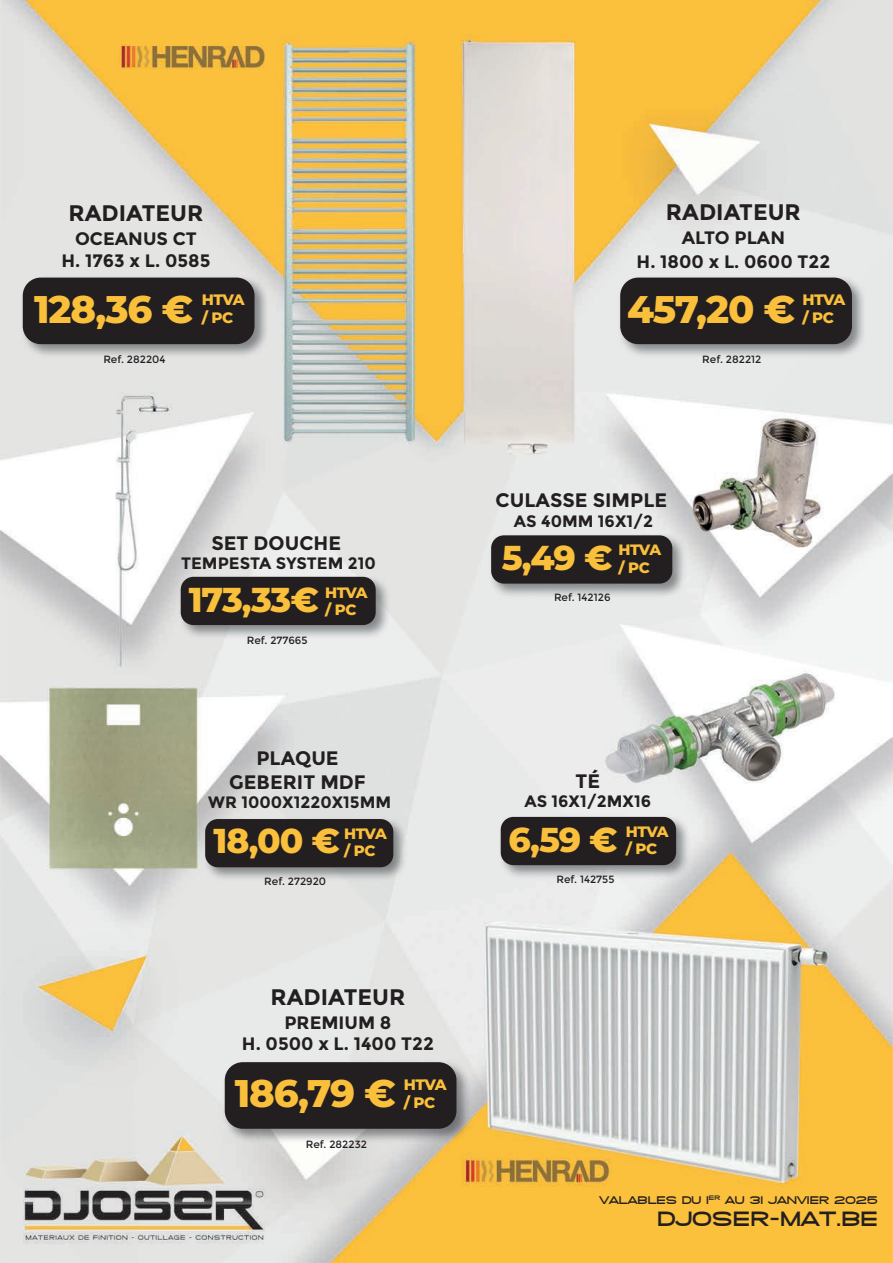
<style>
.page{position:relative;width:893px;height:1263px;background:#fff}
.page>*{position:absolute;margin:0;border:0;box-sizing:border-box;transform-origin:0 0}
.t1{font:800 38.55px "Montserrat";letter-spacing:-.03em;color:#fbc03b}
.t2{font:800 34.5px "Montserrat";letter-spacing:-.03em;color:#fbc03b}
.t3{font:700 22.5px "Montserrat";color:#231f20}
.t4{font:800 21px "SF Grandezza";color:#231f20}
.t5{font:700 19.5px/24px "Montserrat";color:#231f20;text-align:center}
.t6{font:700 18px/21.6px "Montserrat";color:#231f20;text-align:center}
.t7{font:700 16.5px "Montserrat";color:#231f20}
.t8{font:800 15.15px/17.5px "Montserrat";letter-spacing:-.04em;color:#fbc03b}
.t9{font:800 15px/17.5px "Montserrat";letter-spacing:-.04em;color:#fbc03b}
.t10{font:800 11.25px "SF Grandezza";color:#231f20}
.t11{font:10.5px "Montserrat";color:#231f20}
</style>
<div class="page">
<img style="left:0;top:0;width:893px;height:1263px">
<img style="left:20px;top:275px;width:249px;height:83px">
<div style="left:23px;top:278px;width:231px;height:66px;background:#231f20;border-radius:18px"></div>
<img style="left:618px;top:275px;width:248px;height:83px">
<div style="left:620px;top:278px;width:232px;height:66px;background:#231f20;border-radius:18px"></div>
<img style="left:489px;top:533px;width:198px;height:65px">
<div style="left:491px;top:535px;width:181px;height:49px;background:#231f20;border-radius:13px"></div>
<img style="left:222px;top:1060px;width:249px;height:83px">
<div style="left:225px;top:1062px;width:231px;height:67px;background:#231f20;border-radius:18px"></div>
<img style="left:203px;top:817px;width:205px;height:65px">
<div style="left:205px;top:819px;width:188px;height:48px;background:#231f20;border-radius:13px"></div>
<img style="left:498px;top:815px;width:192px;height:64px">
<div style="left:501px;top:817px;width:175px;height:48px;background:#231f20;border-radius:13px"></div>
<img style="left:178px;top:574px;width:212px;height:65px">
<div style="left:181px;top:577px;width:195px;height:48px;background:#231f20;border-radius:13px"></div>
<p class="t3" style="left:68px;top:200px;width:137px">RADIATEUR</p>
<p class="t6" style="left:62px;top:228px;width:150px">OCEANUS CT<br>H. 1763 x L. 0585</p>
<p class="t3" style="left:666px;top:199px;width:137px">RADIATEUR</p>
<p class="t6" style="left:637px;top:226px;width:195px;line-height:24px">ALTO PLAN<br>H. 1800 x L. 0600 T22</p>
<h1 class="t1" style="left:34px;top:281px;width:161px">128,36 €</h1>
<p class="t8" style="left:202px;top:290px;width:45px">HTVA / PC</p>
<h1 class="t1" style="left:627px;top:281px;width:170px">457,20 €</h1>
<p class="t8" style="left:802px;top:290px;width:45px">HTVA / PC</p>
<p class="t11" style="left:103px;top:353px;width:64px">Ref. 282204</p>
<p class="t11" style="left:702px;top:353px;width:61px">Ref. 282212</p>
<p class="t5" style="left:211px;top:531px;width:131px">SET DOUCHE</p>
<p class="t7" style="left:181px;top:554px;width:196px">TEMPESTA SYSTEM 210</p>
<h2 class="t2" style="left:189px;top:575px;width:132px">173,33€</h2>
<p class="t9" style="left:325px;top:583px;width:44px">HTVA / PC</p>
<p class="t11" style="left:247px;top:634px;width:62px">Ref. 277665</p>
<p class="t5" style="left:229px;top:746px;width:138px">PLAQUE<br>GEBERIT MDF</p>
<p class="t7" style="left:208px;top:792px;width:184px">WR 1000X1220X15MM</p>
<h2 class="t2" style="left:214px;top:816px;width:128px">18,00 €</h2>
<p class="t9" style="left:344px;top:824px;width:44px">HTVA / PC</p>
<p class="t11" style="left:264px;top:875px;width:63px">Ref. 272920</p>
<p class="t3" style="left:270px;top:983px;width:137px">RADIATEUR</p>
<p class="t6" style="left:242px;top:1011px;width:193px">PREMIUM 8<br>H. 0500 x L. 1400 T22</p>
<h1 class="t1" style="left:235px;top:1065px;width:163px">186,79 €</h1>
<p class="t8" style="left:404px;top:1075px;width:45px">HTVA / PC</p>
<p class="t11" style="left:306px;top:1138px;width:63px">Ref. 282232</p>
<p class="t5" style="left:496px;top:489px;width:173px">CULASSE SIMPLE</p>
<p class="t7" style="left:514px;top:511px;width:141px">AS 40MM 16X1/2</p>
<h2 class="t2" style="left:502px;top:532px;width:112px">5,49 €</h2>
<p class="t9" style="left:618px;top:540px;width:44px">HTVA / PC</p>
<p class="t11" style="left:554px;top:591px;width:58px">Ref. 142126</p>
<p class="t5" style="left:575px;top:769px;width:26px">TÉ</p>
<p class="t7" style="left:524px;top:792px;width:128px">AS 16X1/2MX16</p>
<h2 class="t2" style="left:509px;top:815px;width:111px">6,59 €</h2>
<p class="t9" style="left:626px;top:822px;width:44px">HTVA / PC</p>
<p class="t11" style="left:556px;top:873px;width:59px">Ref. 142755</p>
<p class="t10" style="left:599px;top:1192px;width:280px">VALABLES DU 1<sup>ER</sup> AU 31 JANVIER 2025</p>
<p class="t4" style="left:657px;top:1205px;width:222px">DJOSER-MAT.BE</p>
</div>
